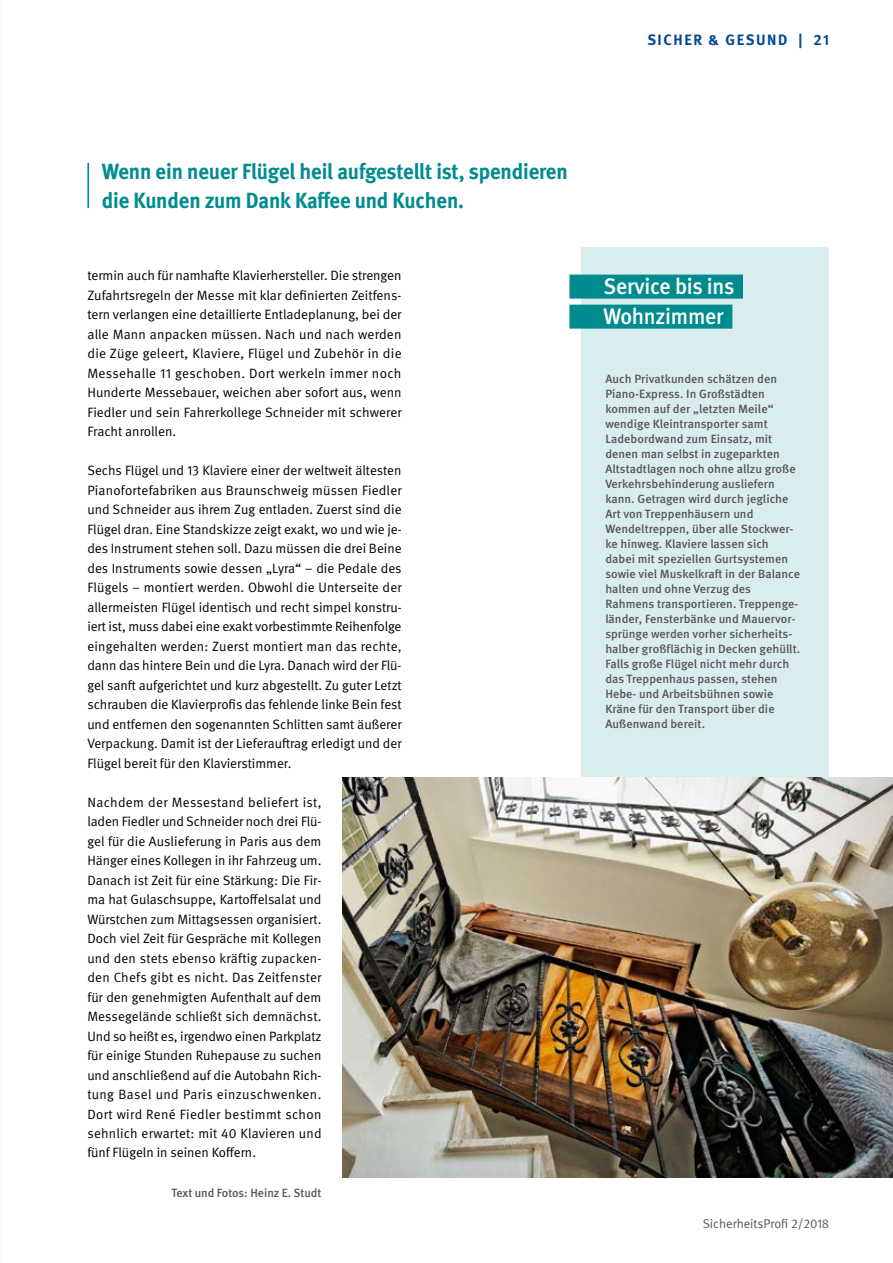
<style>
.page{position:relative;width:893px;height:1263px;background:#fff}
.page>*{position:absolute;margin:0;border:0;box-sizing:border-box;transform-origin:0 0}
.t1{font:500 22.5px/30px "DGUV Meta";letter-spacing:-.01em;color:#fff}
.t2{font:700 21.9px/28.7px "DGUV Meta";letter-spacing:-.005em;color:#008c8f;scale:.95 1}
.t3{font:700 15px "DGUV Meta";letter-spacing:.11em;color:#004a93}
.t4{font:13.5px/19.5px "DGUV Meta";color:#000;text-align:justify}
.t5{font:12.75px "DGUV Meta";color:#585757}
.t6{font:500 12px/15px "DGUV Meta";letter-spacing:.005em;color:#585757}
</style>
<div class="page">
<hr style="left:87px;top:163px;width:2px;height:45px;background:#008c8f">
<div style="left:581px;top:247px;width:248px;height:531px;background:#d9edee"></div>
<div style="left:569px;top:275px;width:174px;height:24px;background:#008c8f"></div>
<div style="left:569px;top:305px;width:163px;height:24px;background:#008c8f"></div>
<img style="left:343px;top:778px;width:550px;height:399px">
<p class="t3" style="left:647px;top:31px;width:184px">SICHER &amp; GESUND | 21</p>
<h2 class="t2" style="left:102px;top:158px;width:492px">Wenn ein neuer Flügel heil aufgestellt ist, spendieren die Kunden zum Dank Kaffee und Kuchen.</h2>
<p class="t4" style="left:87px;top:266px;width:316px">termin auch für namhafte Klavierhersteller. Die strengen Zufahrtsregeln der Messe mit klar definierten Zeitfens&shy;tern verlangen eine detaillierte Entladeplanung, bei der alle Mann anpacken müssen. Nach und nach werden die Züge geleert, Klaviere, Flügel und Zubehör in die Messehalle 11 geschoben. Dort werkeln immer noch Hunderte Messebauer, weichen aber sofort aus, wenn Fiedler und sein Fahrerkollege Schneider mit schwerer Fracht anrollen.</p>
<p class="t4" style="left:87px;top:461px;width:316px">Sechs Flügel und 13 Klaviere einer der weltweit ältesten Pianofortefabriken aus Braunschweig müssen Fiedler und Schneider aus ihrem Zug entladen. Zuerst sind die Flügel dran. Eine Standskizze zeigt exakt, wo und wie je&shy;des Instrument stehen soll. Dazu müssen die drei Beine des Instruments sowie dessen „Lyra“ – die Pedale des Flügels – montiert werden. Obwohl die Unterseite der allermeisten Flügel identisch und recht simpel konstru&shy;iert ist, muss dabei eine exakt vorbestimmte Reihenfolge eingehalten werden: Zuerst montiert man das rechte, dann das hintere Bein und die Lyra. Danach wird der Flü&shy;gel sanft aufgerichtet und kurz abgestellt. Zu guter Letzt schrauben die Klavierprofis das fehlende linke Bein fest und entfernen den sogenannten Schlitten samt äußerer Verpackung. Damit ist der Lieferauftrag erledigt und der Flügel bereit für den Klavierstimmer.</p>
<p class="t4" style="left:87px;top:792px;width:236px">Nachdem der Messestand beliefert ist, laden Fiedler und Schneider noch drei Flü&shy;gel für die Auslieferung in Paris aus dem Hänger eines Kollegen in ihr Fahrzeug um.<br>Danach ist Zeit für eine Stärkung: Die Fir&shy;ma hat Gulaschsuppe, Kartoffelsalat und Würstchen zum Mittagsessen organisiert.<br>Doch viel Zeit für Gespräche mit Kollegen und den stets ebenso kräftig zupacken&shy;den Chefs gibt es nicht. Das Zeitfenster für den genehmigten Aufenthalt auf dem Messegelände schließt sich demnächst.<br>Und so heißt es, irgendwo einen Parkplatz für einige Stunden Ruhepause zu suchen und anschließend auf die Autobahn Rich&shy;tung Basel und Paris einzuschwenken.<br>Dort wird René Fiedler bestimmt schon sehnlich erwartet: mit 40 Klavieren und fünf Flügeln in seinen Koffern.</p>
<p class="t6" style="left:171px;top:1185px;width:152px">Text und Fotos: Heinz E. Studt</p>
<h1 class="t1" style="left:603px;top:272px;width:132px">Service bis ins<br>Wohnzimmer</h1>
<p class="t6" style="left:605px;top:371px;width:196px">Auch Privatkunden schätzen den<br>Piano-Express. In Großstädten kommen auf der „letzten Meile“ wendige Kleintransporter samt<br>Ladebordwand zum Einsatz, mit denen man selbst in zugeparkten<br>Altstadtlagen noch ohne allzu große<br>Verkehrsbehinderung ausliefern kann. Getragen wird durch jegliche<br>Art von Treppenhäusern und<br>Wendeltreppen, über alle Stockwer&shy;ke hinweg. Klaviere lassen sich dabei mit speziellen Gurtsystemen sowie viel Muskelkraft in der Balance halten und ohne Verzug des<br>Rahmens transportieren. Treppenge&shy;länder, Fensterbänke und Mauervor&shy;sprünge werden vorher sicherheits&shy;halber großflächig in Decken gehüllt.<br>Falls große Flügel nicht mehr durch das Treppenhaus passen, stehen<br>Hebe- und Arbeitsbühnen sowie<br>Kräne für den Transport über die<br>Außenwand bereit.</p>
<p class="t5" style="left:703px;top:1216px;width:128px">SicherheitsProfi 2/2018</p>
</div>
